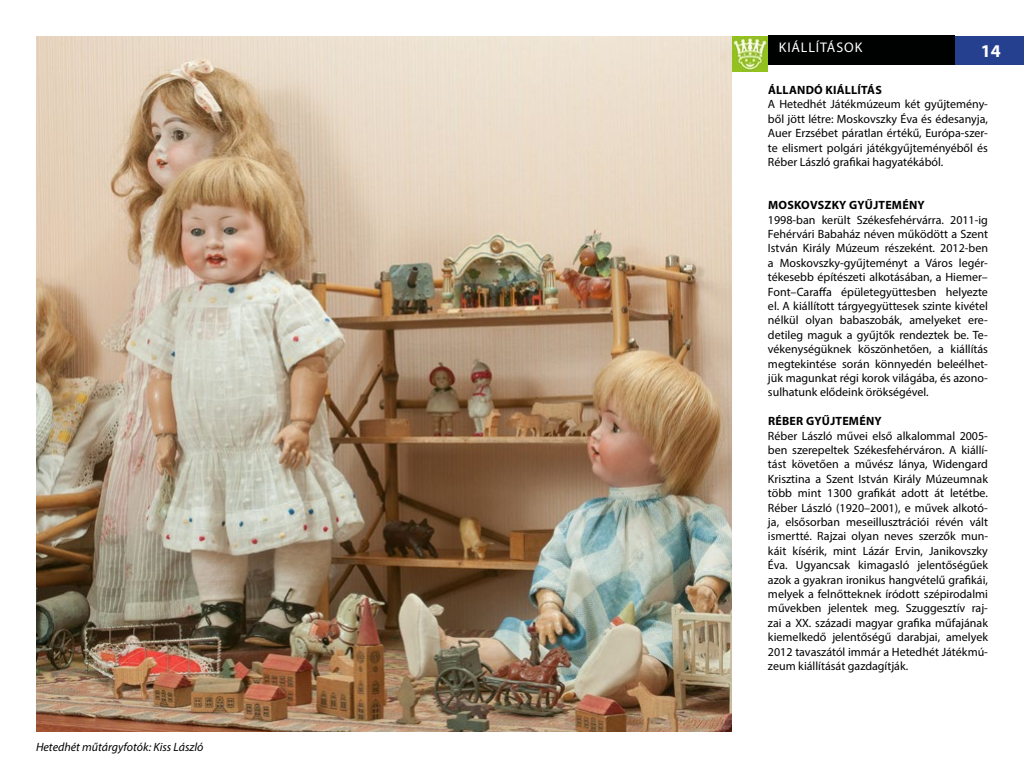
<style>
.page{position:relative;width:1024px;height:768px;background:#fff}
.page>*{position:absolute;margin:0;border:0;box-sizing:border-box;transform-origin:0 0}
.t1{font:700 18px "Myriad Pro";color:#fff}
.t2{font:14px "Myriad Pro";letter-spacing:.06em;color:#fff}
.t3{font:12px/14.4px "Myriad Pro";color:#000;text-align:justify}
.t4{font:700 12px "Myriad Pro";letter-spacing:.02em;color:#000}
.t5{font:italic 12px "Myriad Pro";color:#000}
</style>
<div class="page">
<div style="left:955px;top:36px;width:69px;height:28px;background:#25408f"></div>
<div style="left:768px;top:36px;width:187px;height:28px;background:#000101"></div>
<img style="left:732px;top:36px;width:36px;height:36px">
<img style="left:36px;top:36px;width:696px;height:696px">
<p class="t5" style="left:36px;top:740px;width:169px">Hetedhét műtárgyfotók: Kiss László</p>
<p class="t2" style="left:779px;top:39px;width:85px">KIÁLLÍTÁSOK</p>
<h1 class="t1" style="left:981px;top:39px;width:21px">14</h1>
<p class="t4" style="left:768px;top:82px;width:115px">ÁLLANDÓ KIÁLLÍTÁS</p>
<p class="t3" style="left:768px;top:97px;width:222px">A Hetedhét Játékmúzeum két gyűjtemény&shy;ből jött létre: Moskovszky Éva és édesanyja, Auer Erzsébet páratlan értékű, Európa-szer&shy;te elismert polgári játékgyűjteményéből és Réber László grafikai hagyatékából.</p>
<p class="t4" style="left:768px;top:197px;width:158px">MOSKOVSZKY GYŰJTEMÉNY</p>
<p class="t3" style="left:768px;top:212px;width:222px">1998-ban került Székesfehérvárra. 2011-ig Fehérvári Babaház néven működött a Szent István Király Múzeum részeként. 2012-ben a Moskovszky-gyűjteményt a Város legér&shy;tékesebb építészeti alkotásában, a Hiemer– Font–Caraffa épületegyüttesben helyezte el. A kiállított tárgyegyüttesek szinte kivétel nélkül olyan babaszobák, amelyeket ere&shy;detileg maguk a gyűjtők rendeztek be. Te&shy;vékenységüknek köszönhetően, a kiállítás megtekintése során könnyedén beleélhet&shy;jük magunkat régi korok világába, és azono&shy;sulhatunk elődeink örökségével.</p>
<p class="t4" style="left:768px;top:413px;width:115px">RÉBER GYŰJTEMÉNY</p>
<p class="t3" style="left:768px;top:428px;width:222px">Réber László művei első alkalommal 2005- ben szerepeltek Székesfehérváron. A kiállí&shy;tást követően a művész lánya, Widengard Krisztina a Szent István Király Múzeumnak több mint 1300 grafikát adott át letétbe.<br>Réber László (1920–2001), e művek alkotó&shy;ja, elsősorban meseillusztrációi révén vált ismertté. Rajzai olyan neves szerzők mun&shy;káit kísérik, mint Lázár Ervin, Janikovszky Éva. Ugyancsak kimagasló jelentőségűek azok a gyakran ironikus hangvételű grafikái, melyek a felnőtteknek íródott szépirodalmi művekben jelentek meg. Szuggesztív raj&shy;zai a XX. századi magyar grafika műfajának kiemelkedő jelentőségű darabjai, amelyek 2012 tavaszától immár a Hetedhét Játékmú&shy;zeum kiállítását gazdagítják.</p>
</div>
